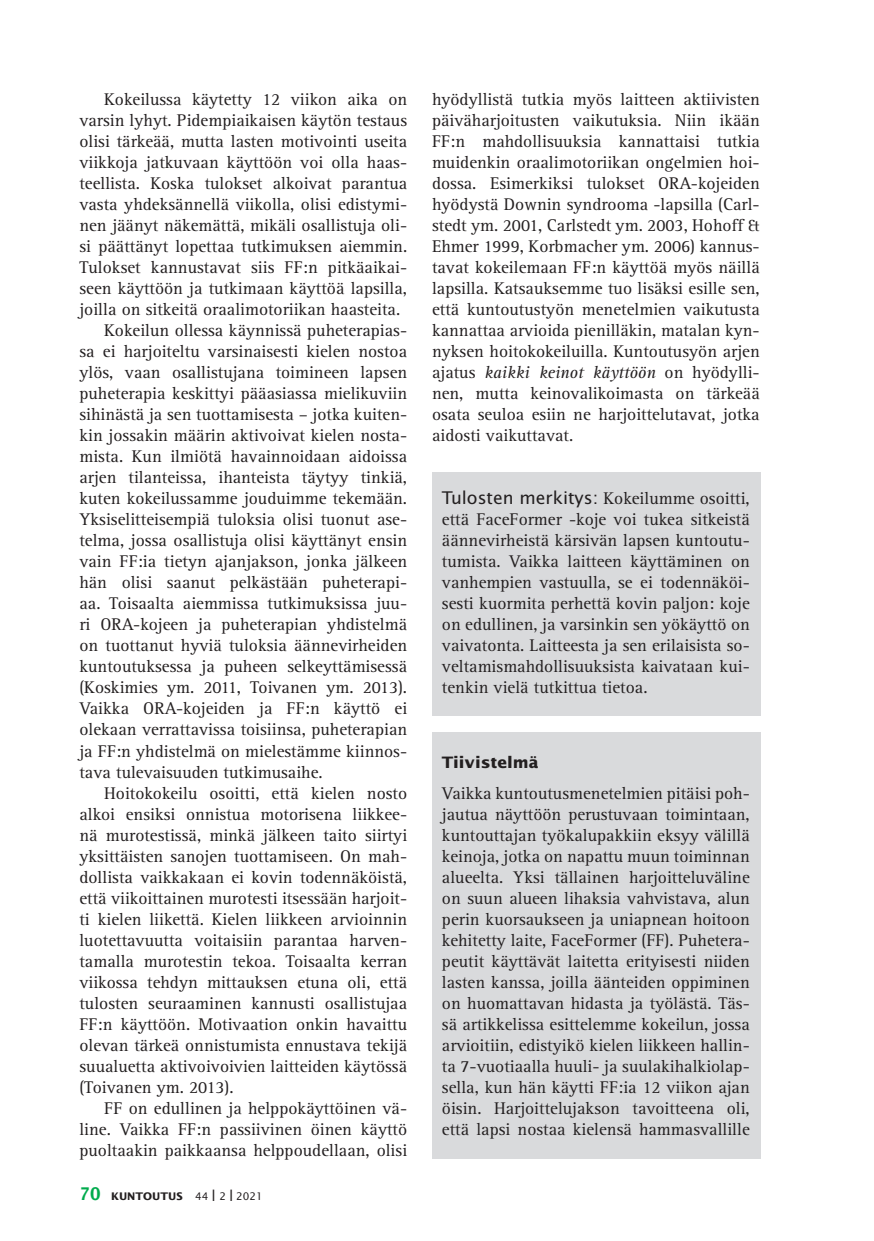
<style>
.page{position:relative;width:874px;height:1241px;background:#fff}
.page>*{position:absolute;margin:0;border:0;box-sizing:border-box;transform-origin:0 0}
.t1{font:17.5px/21px "Rotis Serif";color:#231f20;text-align:justify}
.t2{font:700 15.75px "Lucida Sans";color:#231f20}
.t3{font:700 10.5px "Lucida Sans";color:#231f20}
.s1{font-family:"Lucida Sans Typewriter";font-size:17.5px;color:#00ab4d}
.s2{font-weight:400}
.s3{font-weight:400;font-size:15.75px}
.s4{font-style:italic}
.s5{font-family:"Lucida Sans"}
</style>
<div class="page">
<div style="left:432px;top:732px;width:328px;height:426px;background:#d9dadc"></div>
<div style="left:432px;top:472px;width:328px;height:244px;background:#d9dadc"></div>
<p class="t1" style="left:104px;top:89px;width:304px">Kokeilussa käytetty 12 viikon aika on</p>
<p class="t1" style="left:79px;top:110px;width:329px">varsin lyhyt. Pidempiaikaisen käytön testaus</p>
<p class="t1" style="left:79px;top:131px;width:329px">olisi tärkeää, mutta lasten motivointi useita</p>
<p class="t1" style="left:79px;top:152px;width:329px">viikkoja jatkuvaan käyttöön voi olla haas-</p>
<p class="t1" style="left:79px;top:173px;width:329px">teellista. Koska tulokset alkoivat parantua</p>
<p class="t1" style="left:79px;top:194px;width:329px">vasta yhdeksännellä viikolla, olisi edistymi-</p>
<p class="t1" style="left:79px;top:215px;width:329px">nen jäänyt näkemättä, mikäli osallistuja oli-</p>
<p class="t1" style="left:79px;top:236px;width:329px">si päättänyt lopettaa tutkimuksen aiemmin.</p>
<p class="t1" style="left:79px;top:257px;width:329px">Tulokset kannustavat siis FF:n pitkäaikai-</p>
<p class="t1" style="left:79px;top:278px;width:329px">seen käyttöön ja tutkimaan käyttöä lapsilla,</p>
<p class="t1" style="left:79px;top:299px;width:322px">joilla on sitkeitä oraalimotoriikan haasteita.</p>
<p class="t1" style="left:104px;top:320px;width:304px">Kokeilun ollessa käynnissä puheterapias-</p>
<p class="t1" style="left:79px;top:341px;width:329px">sa ei harjoiteltu varsinaisesti kielen nostoa</p>
<p class="t1" style="left:79px;top:362px;width:329px">ylös, vaan osallistujana toimineen lapsen</p>
<p class="t1" style="left:79px;top:383px;width:329px">puheterapia keskittyi pääasiassa mielikuviin</p>
<p class="t1" style="left:79px;top:404px;width:329px">sihinästä ja sen tuottamisesta – jotka kuiten-</p>
<p class="t1" style="left:79px;top:425px;width:329px">kin jossakin määrin aktivoivat kielen nosta-</p>
<p class="t1" style="left:79px;top:446px;width:329px">mista. Kun ilmiötä havainnoidaan aidoissa</p>
<p class="t1" style="left:79px;top:467px;width:329px">arjen tilanteissa, ihanteista täytyy tinkiä,</p>
<p class="t1" style="left:79px;top:488px;width:329px">kuten kokeilussamme jouduimme tekemään.</p>
<p class="t1" style="left:79px;top:509px;width:329px">Yksiselitteisempiä tuloksia olisi tuonut ase-</p>
<p class="t1" style="left:79px;top:530px;width:329px">telma, jossa osallistuja olisi käyttänyt ensin</p>
<p class="t1" style="left:79px;top:551px;width:329px">vain FF:ia tietyn ajanjakson, jonka jälkeen</p>
<p class="t1" style="left:79px;top:572px;width:329px">hän olisi saanut pelkästään puheterapi-</p>
<p class="t1" style="left:79px;top:593px;width:329px">aa. Toisaalta aiemmissa tutkimuksissa juu-</p>
<p class="t1" style="left:79px;top:614px;width:329px">ri ORA-kojeen ja puheterapian yhdistelmä</p>
<p class="t1" style="left:79px;top:635px;width:329px">on tuottanut hyviä tuloksia äännevirheiden</p>
<p class="t1" style="left:79px;top:656px;width:329px">kuntoutuksessa ja puheen selkeyttämisessä</p>
<p class="t1" style="left:79px;top:677px;width:329px">(Koskimies ym. 2011, Toivanen ym. 2013).</p>
<p class="t1" style="left:79px;top:698px;width:329px">Vaikka ORA-kojeiden ja FF:n käyttö ei</p>
<p class="t1" style="left:79px;top:719px;width:329px">olekaan verrattavissa toisiinsa, puheterapian</p>
<p class="t1" style="left:79px;top:740px;width:329px">ja FF:n yhdistelmä on mielestämme kiinnos-</p>
<p class="t1" style="left:79px;top:761px;width:245px">tava tulevaisuuden tutkimusaihe.</p>
<p class="t1" style="left:104px;top:782px;width:304px">Hoitokokeilu osoitti, että kielen nosto</p>
<p class="t1" style="left:79px;top:803px;width:329px">alkoi ensiksi onnistua motorisena liikkee-</p>
<p class="t1" style="left:79px;top:824px;width:329px">nä murotestissä, minkä jälkeen taito siirtyi</p>
<p class="t1" style="left:79px;top:845px;width:329px">yksittäisten sanojen tuottamiseen. On mah-</p>
<p class="t1" style="left:79px;top:866px;width:329px">dollista vaikkakaan ei kovin todennäköistä,</p>
<p class="t1" style="left:79px;top:887px;width:329px">että viikoittainen murotesti itsessään harjoit-</p>
<p class="t1" style="left:79px;top:908px;width:329px">ti kielen liikettä. Kielen liikkeen arvioinnin</p>
<p class="t1" style="left:79px;top:929px;width:329px">luotettavuutta voitaisiin parantaa harven-</p>
<p class="t1" style="left:79px;top:950px;width:329px">tamalla murotestin tekoa. Toisaalta kerran</p>
<p class="t1" style="left:79px;top:971px;width:329px">viikossa tehdyn mittauksen etuna oli, että</p>
<p class="t1" style="left:79px;top:992px;width:329px">tulosten seuraaminen kannusti osallistujaa</p>
<p class="t1" style="left:79px;top:1013px;width:329px">FF:n käyttöön. Motivaation onkin havaittu</p>
<p class="t1" style="left:79px;top:1034px;width:329px">olevan tärkeä onnistumista ennustava tekijä</p>
<p class="t1" style="left:79px;top:1055px;width:329px">suualuetta aktivoivoivien laitteiden käytössä</p>
<p class="t1" style="left:79px;top:1076px;width:156px">(Toivanen ym. 2013).</p>
<p class="t1" style="left:104px;top:1097px;width:304px">FF on edullinen ja helppokäyttöinen vä-</p>
<p class="t1" style="left:79px;top:1118px;width:329px">line. Vaikka FF:n passiivinen öinen käyttö</p>
<p class="t1" style="left:79px;top:1139px;width:329px">puoltaakin paikkaansa helppoudellaan, olisi</p>
<p class="t3" style="left:79px;top:1189px;width:185px"><span class="s1">70</span> KUNTOUTUS <span class="s2">44</span> <span class="s3">I</span> <span class="s2">2</span> <span class="s3">I</span> <span class="s2">2021</span></p>
<p class="t1" style="left:432px;top:89px;width:329px">hyödyllistä tutkia myös laitteen aktiivisten päiväharjoitusten vaikutuksia. Niin ikään FF:n mahdollisuuksia kannattaisi tutkia muidenkin oraalimotoriikan ongelmien hoi&shy;dossa. Esimerkiksi tulokset ORA-kojeiden hyödystä Downin syndrooma -lapsilla (Carl&shy;stedt ym. 2001, Carlstedt ym. 2003, Hohoff &amp; Ehmer 1999, Korbmacher ym. 2006) kannus&shy;tavat kokeilemaan FF:n käyttöä myös näillä lapsilla. Katsauksemme tuo lisäksi esille sen, että kuntoutustyön menetelmien vaikutusta kannattaa arvioida pienilläkin, matalan kyn&shy;nyksen hoitokokeiluilla. Kuntoutusyön arjen ajatus <span class="s4">kaikki keinot käyttöön</span> on hyödylli&shy;nen, mutta keinovalikoimasta on tärkeää osata seuloa esiin ne harjoittelutavat, jotka aidosti vaikuttavat.</p>
<p class="t1" style="left:441px;top:488px;width:309px"><span class="s5">Tulosten merkitys:</span> Kokeilumme osoitti, että FaceFormer -koje voi tukea sitkeistä äännevirheistä kärsivän lapsen kuntoutu&shy;tumista. Vaikka laitteen käyttäminen on vanhempien vastuulla, se ei todennäköi&shy;sesti kuormita perhettä kovin paljon: koje on edullinen, ja varsinkin sen yökäyttö on vaivatonta. Laitteesta ja sen erilaisista so&shy;veltamismahdollisuuksista kaivataan kui&shy;tenkin vielä tutkittua tietoa.</p>
<p class="t2" style="left:441px;top:753px;width:98px">Tiivistelmä</p>
<p class="t1" style="left:441px;top:782px;width:309px">Vaikka kuntoutusmenetelmien pitäisi poh&shy;jautua näyttöön perustuvaan toimintaan, kuntouttajan työkalupakkiin eksyy välillä keinoja, jotka on napattu muun toiminnan alueelta. Yksi tällainen harjoitteluväline on suun alueen lihaksia vahvistava, alun perin kuorsaukseen ja uniapnean hoitoon kehitetty laite, FaceFormer (FF). Puhetera&shy;peutit käyttävät laitetta erityisesti niiden lasten kanssa, joilla äänteiden oppiminen on huomattavan hidasta ja työlästä. Täs&shy;sä artikkelissa esittelemme kokeilun, jossa arvioitiin, edistyikö kielen liikkeen hallin&shy;ta 7-vuotiaalla huuli- ja suulakihalkiolap&shy;sella, kun hän käytti FF:ia 12 viikon ajan öisin. Harjoittelujakson tavoitteena oli, että lapsi nostaa kielensä hammasvallille</p>
</div>
